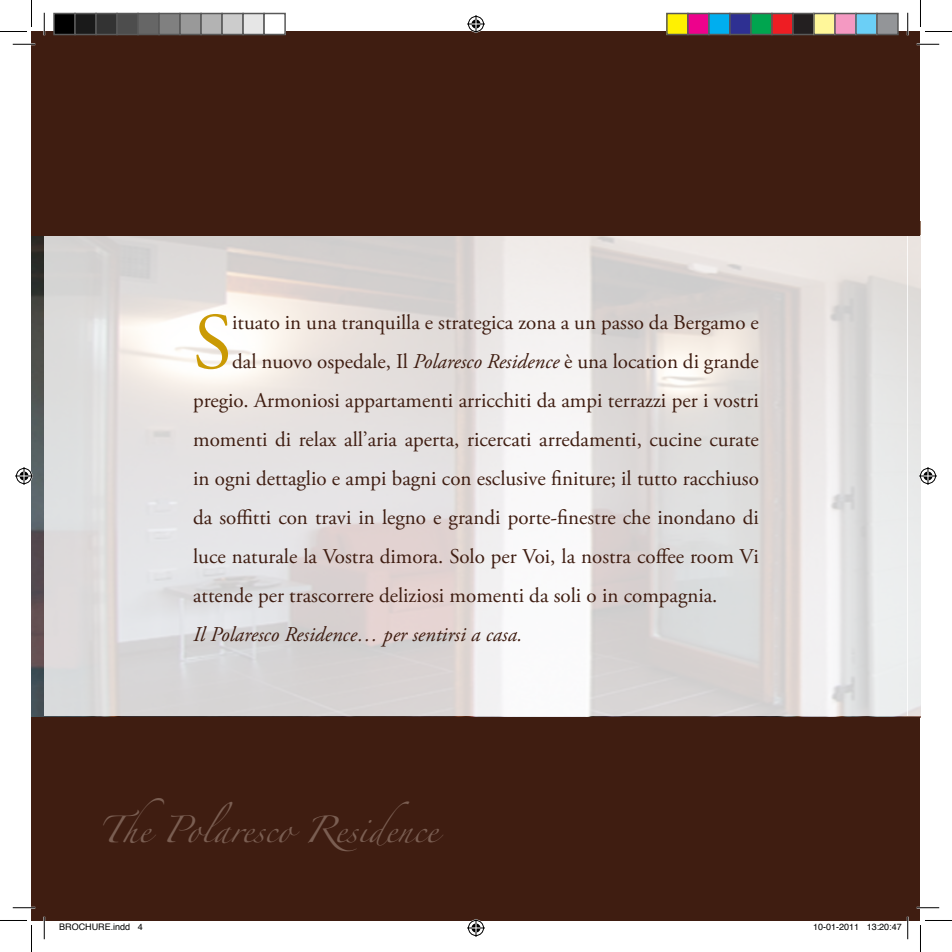
<style>
.page{position:relative;width:952px;height:952px;background:#fff}
.page>*{position:absolute;margin:0;border:0;box-sizing:border-box;transform-origin:0 0}
.t1{font:79.8px "Adobe Garamond Pro";color:#ca9a04}
.t2{font:24px "Zapfino";color:#7a5e52}
.t3{font:21px "Adobe Garamond Pro";color:#3f1d11}
.t4{font:italic 21px "Adobe Garamond Pro";color:#3f1d11}
.t5{font:9px "Helvetica";color:#000}
.s1{font-style:italic}
</style>
<div class="page">
<svg style="left:44px;top:236px;width:863px;height:480px"></svg>
<svg style="left:908px;top:236px;width:12px;height:480px;fill:#e9e8e8"></svg>
<div style="left:32px;top:716px;width:888px;height:204px;background:#3f1d11"></div>
<div style="left:32px;top:32px;width:888px;height:204px;background:#3f1d11"></div>
<hr style="left:13px;top:43px;width:22px;height:2px;background:#fff">
<hr style="left:916px;top:43px;width:23px;height:2px;background:#fff">
<hr style="left:13px;top:906px;width:22px;height:2px;background:#fff">
<hr style="left:916px;top:906px;width:23px;height:2px;background:#fff">
<hr style="left:43px;top:13px;width:2px;height:22px;background:#fff">
<hr style="left:43px;top:916px;width:2px;height:23px;background:#fff">
<hr style="left:906px;top:13px;width:2px;height:22px;background:#fff">
<svg style="left:13px;top:44px;width:22px;height:1px"></svg>
<svg style="left:916px;top:44px;width:23px;height:1px"></svg>
<svg style="left:13px;top:907px;width:22px;height:1px"></svg>
<svg style="left:916px;top:907px;width:23px;height:1px"></svg>
<svg style="left:44px;top:13px;width:1px;height:22px"></svg>
<svg style="left:44px;top:916px;width:1px;height:23px"></svg>
<svg style="left:907px;top:13px;width:1px;height:22px"></svg>
<svg style="left:0;top:0;width:32px;height:32px"></svg>
<svg style="left:0;top:920px;width:32px;height:32px"></svg>
<svg style="left:920px;top:0;width:32px;height:32px"></svg>
<svg style="left:920px;top:920px;width:32px;height:32px"></svg>
<svg style="left:467px;top:15px;width:18px;height:18px"></svg>
<svg style="left:467px;top:919px;width:18px;height:18px"></svg>
<svg style="left:15px;top:467px;width:18px;height:18px"></svg>
<svg style="left:919px;top:467px;width:18px;height:18px"></svg>
<div style="left:54px;top:14px;width:21px;height:21px;background:#000"></div>
<div style="left:53px;top:13px;width:23px;height:22px;border:2px solid #595959"></div>
<div style="left:75px;top:14px;width:21px;height:21px;background:#1a1a1a"></div>
<div style="left:74px;top:13px;width:23px;height:22px;border:2px solid #595959"></div>
<div style="left:96px;top:14px;width:21px;height:21px;background:#333"></div>
<div style="left:95px;top:13px;width:23px;height:22px;border:2px solid #595959"></div>
<div style="left:117px;top:14px;width:21px;height:21px;background:#4d4d4d"></div>
<div style="left:116px;top:13px;width:23px;height:22px;border:2px solid #595959"></div>
<div style="left:138px;top:14px;width:21px;height:21px;background:#666"></div>
<div style="left:137px;top:13px;width:23px;height:22px;border:2px solid #595959"></div>
<div style="left:159px;top:14px;width:21px;height:21px;background:#808080"></div>
<div style="left:158px;top:13px;width:23px;height:22px;border:2px solid #595959"></div>
<div style="left:180px;top:14px;width:21px;height:21px;background:#999"></div>
<div style="left:179px;top:13px;width:23px;height:22px;border:2px solid #595959"></div>
<div style="left:201px;top:14px;width:21px;height:21px;background:#b3b3b3"></div>
<div style="left:200px;top:13px;width:23px;height:22px;border:2px solid #595959"></div>
<div style="left:222px;top:14px;width:21px;height:21px;background:#ccc"></div>
<div style="left:221px;top:13px;width:23px;height:22px;border:2px solid #595959"></div>
<div style="left:243px;top:14px;width:21px;height:21px;background:#e6e6e6"></div>
<div style="left:242px;top:13px;width:23px;height:22px;border:2px solid #595959"></div>
<div style="left:263px;top:13px;width:23px;height:22px;border:2px solid #595959"></div>
<div style="left:667px;top:14px;width:21px;height:21px;background:#fff101"></div>
<div style="left:666px;top:13px;width:22px;height:22px;border:2px solid #595959"></div>
<div style="left:688px;top:14px;width:21px;height:21px;background:#ed028c"></div>
<div style="left:687px;top:13px;width:22px;height:22px;border:2px solid #595959"></div>
<div style="left:709px;top:14px;width:21px;height:21px;background:#00aeef"></div>
<div style="left:708px;top:13px;width:22px;height:22px;border:2px solid #595959"></div>
<div style="left:730px;top:14px;width:21px;height:21px;background:#2e3092"></div>
<div style="left:729px;top:13px;width:22px;height:22px;border:2px solid #595959"></div>
<div style="left:751px;top:14px;width:21px;height:21px;background:#00a54f"></div>
<div style="left:750px;top:13px;width:22px;height:22px;border:2px solid #595959"></div>
<div style="left:772px;top:14px;width:21px;height:21px;background:#ee1d23"></div>
<div style="left:771px;top:13px;width:22px;height:22px;border:2px solid #595959"></div>
<div style="left:793px;top:14px;width:21px;height:21px;background:#231f20"></div>
<div style="left:792px;top:13px;width:22px;height:22px;border:2px solid #595959"></div>
<div style="left:814px;top:14px;width:21px;height:21px;background:#fff79a"></div>
<div style="left:813px;top:13px;width:22px;height:22px;border:2px solid #595959"></div>
<div style="left:835px;top:14px;width:21px;height:21px;background:#f499c2"></div>
<div style="left:834px;top:13px;width:22px;height:22px;border:2px solid #595959"></div>
<div style="left:856px;top:14px;width:21px;height:21px;background:#6bcff6"></div>
<div style="left:855px;top:13px;width:22px;height:22px;border:2px solid #595959"></div>
<div style="left:877px;top:14px;width:21px;height:21px;background:#939598"></div>
<div style="left:876px;top:13px;width:22px;height:22px;border:2px solid #595959"></div>
<svg style="left:867px;top:916px;width:41px;height:23px"></svg>
<h1 class="t1" style="left:193px;top:295px;width:41px">S</h1>
<p class="t3" style="left:232px;top:310px;width:528px">ituato in una tranquilla e strategica zona a un passo da Bergamo e</p>
<p class="t3" style="left:232px;top:349px;width:528px">dal nuovo ospedale, Il <span class="s1">Polaresco Residence</span> è una location di grande</p>
<p class="t3" style="left:193px;top:388px;width:567px">pregio. Armoniosi appartamenti arricchiti da ampi terrazzi per i vostri</p>
<p class="t3" style="left:193px;top:427px;width:567px">momenti di relax all’aria aperta, ricercati arredamenti, cucine curate</p>
<p class="t3" style="left:193px;top:466px;width:567px">in ogni dettaglio e ampi bagni con esclusive finiture; il tutto racchiuso</p>
<p class="t3" style="left:193px;top:505px;width:567px">da soffitti con travi in legno e grandi porte-finestre che inondano di</p>
<p class="t3" style="left:193px;top:544px;width:567px">luce naturale la Vostra dimora. Solo per Voi, la nostra coffee room Vi</p>
<p class="t3" style="left:193px;top:583px;width:526px">attende per trascorrere deliziosi momenti da soli o in compagnia.</p>
<p class="t4" style="left:193px;top:622px;width:331px">Il Polaresco Residence… per sentirsi a casa.</p>
<p class="t2" style="left:98px;top:819px;width:341px">The Polaresco Residence</p>
<p class="t5" style="left:59px;top:920px;width:85px">BROCHURE.indd 4</p>
<p class="t5" style="left:813px;top:920px;width:90px">10-01-2011 13:20:47</p>
</div>
